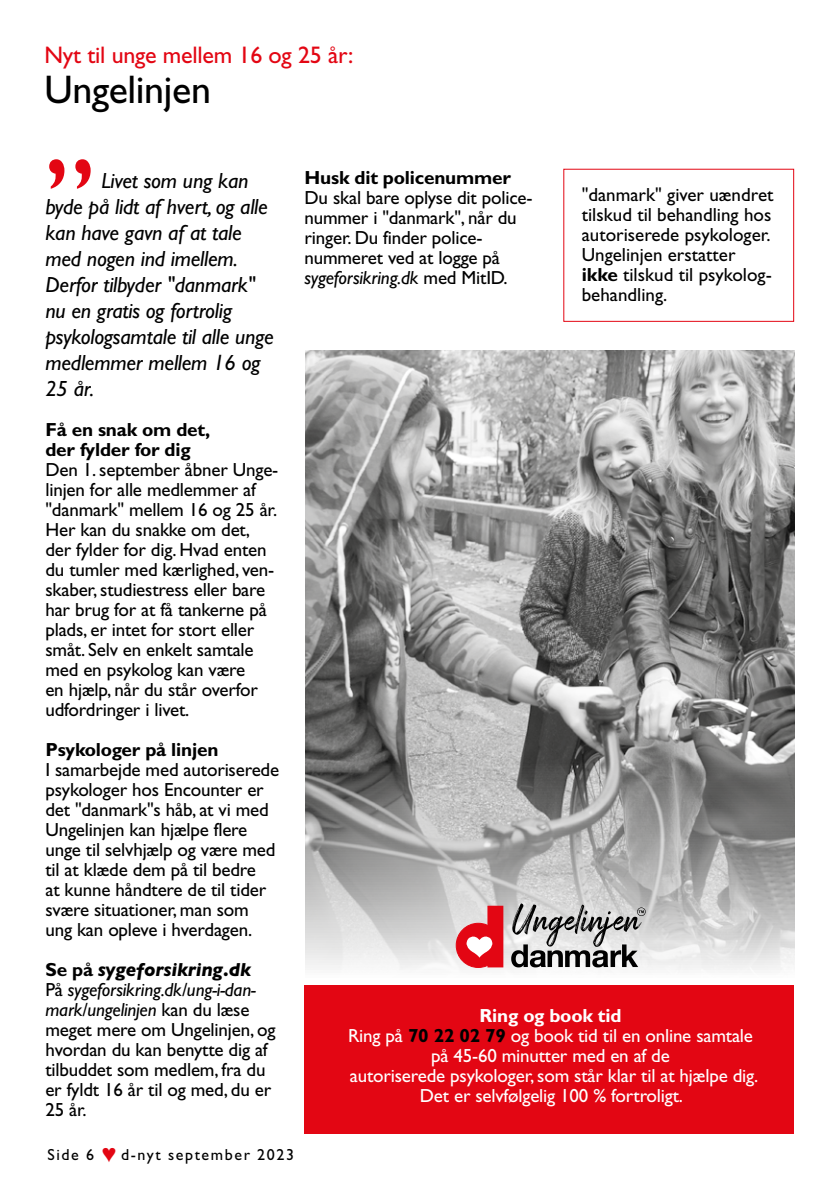
<style>
.page{position:relative;width:840px;height:1191px;background:#fff}
.page>*{position:absolute;margin:0;border:0;box-sizing:border-box;transform-origin:0 0}
.t1{font:120px "Gill Sans";color:#e30613}
.t2{font:40px "Gill Sans";letter-spacing:-.01em;color:#000}
.t3{font:24px "Gill Sans";letter-spacing:-.01em;color:#e30613}
.t4{font:italic 22px/26px "Gill Sans";letter-spacing:-.01em;color:#000}
.t5{font:19px/20px "Gill Sans";letter-spacing:-.01em;color:#000}
.t6{font:19px/20px "Gill Sans";letter-spacing:-.01em;color:#fff;text-align:center}
.t7{font:700 19px/20px "Gill Sans";letter-spacing:-.01em;color:#000}
.t8{font:16px "Gill Sans";letter-spacing:.1em;color:#000}
.s1{font-weight:700}
.s2{font-weight:800;font-style:italic}
.s3{font-style:italic}
.s4{font-weight:700;color:#000}
.s5{color:#e30613}
</style>
<div class="page">
<img style="left:305px;top:350px;width:489px;height:642px">
<div style="left:305px;top:985px;width:488px;height:148px;background:#e30613"></div>
<svg style="left:511px;top:903px;width:134px;height:64px;background:#a1a1a1"></svg>
<div style="left:456px;top:923px;width:44px;height:44px;background:#e30613;border-radius:50%"></div>
<div style="left:455px;top:923px;width:45px;height:44px;border:1px solid #e30613;border-radius:50%"></div>
<div style="left:487px;top:906px;width:15px;height:61px;background:#e30613"></div>
<div style="left:487px;top:906px;width:16px;height:61px;border:1px solid #e30613"></div>
<svg style="left:466px;top:936px;width:26px;height:21px"></svg>
<div style="left:563px;top:169px;width:230px;height:153px;background:#fff;border:1px solid #e30613"></div>
<p class="t3" style="left:44px;top:41px;width:310px">Nyt til unge mellem 16 og 25 år:</p>
<h2 class="t2" style="left:44px;top:67px;width:168px">Ungelinjen</h2>
<h1 class="t1" style="left:44px;top:133px;width:53px">”</h1>
<p class="t4" style="left:45px;top:167px;width:230px;text-indent:56px">Livet som ung kan byde på lidt af hvert, og alle kan have gavn af at tale med nogen ind imellem.<br>Derfor tilbyder "danmark" nu en gratis og fortrolig psykologsamtale til alle unge medlemmer mellem 16 og<br>25 år.</p>
<p class="t7" style="left:45px;top:419px;width:166px">Få en snak om det, der fylder for dig</p>
<p class="t5" style="left:45px;top:459px;width:234px">Den 1. september åbner Unge&shy;linjen for alle medlemmer af "danmark" mellem 16 og 25 år.<br>Her kan du snakke om det, der fylder for dig. Hvad enten du tumler med kærlighed, ven&shy;skaber, studiestress eller bare har brug for at få tankerne på plads, er intet for stort eller småt. Selv en enkelt samtale med en psykolog kan være<br>en hjælp, når du står overfor udfordringer i livet.</p>
<p class="t7" style="left:45px;top:739px;width:174px">Psykologer på linjen</p>
<p class="t5" style="left:45px;top:759px;width:235px">I samarbejde med autoriserede psykologer hos Encounter er det "danmark"s håb, at vi med<br>Ungelinjen kan hjælpe flere unge til selvhjælp og være med til at klæde dem på til bedre<br>at kunne håndtere de til tider svære situationer, man som ung kan opleve i hverdagen.</p>
<p class="t5" style="left:45px;top:959px;width:232px"><span class="s1">Se på</span> <span class="s2">sygeforsikring.dk<br></span>På <span class="s3">sygeforsikring.dk/ung-i-dan&shy;mark/ungelinjen</span> kan du læse meget mere om Ungelinjen, og hvordan du kan benytte dig af tilbuddet som medlem, fra du er fyldt 16 år til og med, du er<br>25 år.</p>
<p class="t7" style="left:304px;top:168px;width:208px">Husk dit policenummer</p>
<p class="t5" style="left:304px;top:188px;width:229px">Du skal bare oplyse dit police&shy;nummer i "danmark", når du ringer. Du finder police&shy;nummeret ved at logge på <span class="s3">sygeforsikring.dk</span> med MitID.</p>
<p class="t5" style="left:581px;top:185px;width:193px">"danmark" giver uændret tilskud til behandling hos autoriserede psykologer.<br>Ungelinjen erstatter <span class="s1">ikke</span> tilskud til psykolog&shy;behandling.</p>
<p class="t6" style="left:348px;top:1005px;width:411px"><span class="s1">Ring og book tid<br></span>Ring på <span class="s4">70 22 02 79</span> og book tid til en online samtale på 45-60 minutter med en af de<br>autoriserede psykologer, som står klar til at hjælpe dig.<br>Det er selvfølgelig 100 % fortroligt.</p>
<p class="t8" style="left:47px;top:1145px;width:248px">Side 6 <span class="s5">♥</span> d-nyt september 2023</p>
</div>
